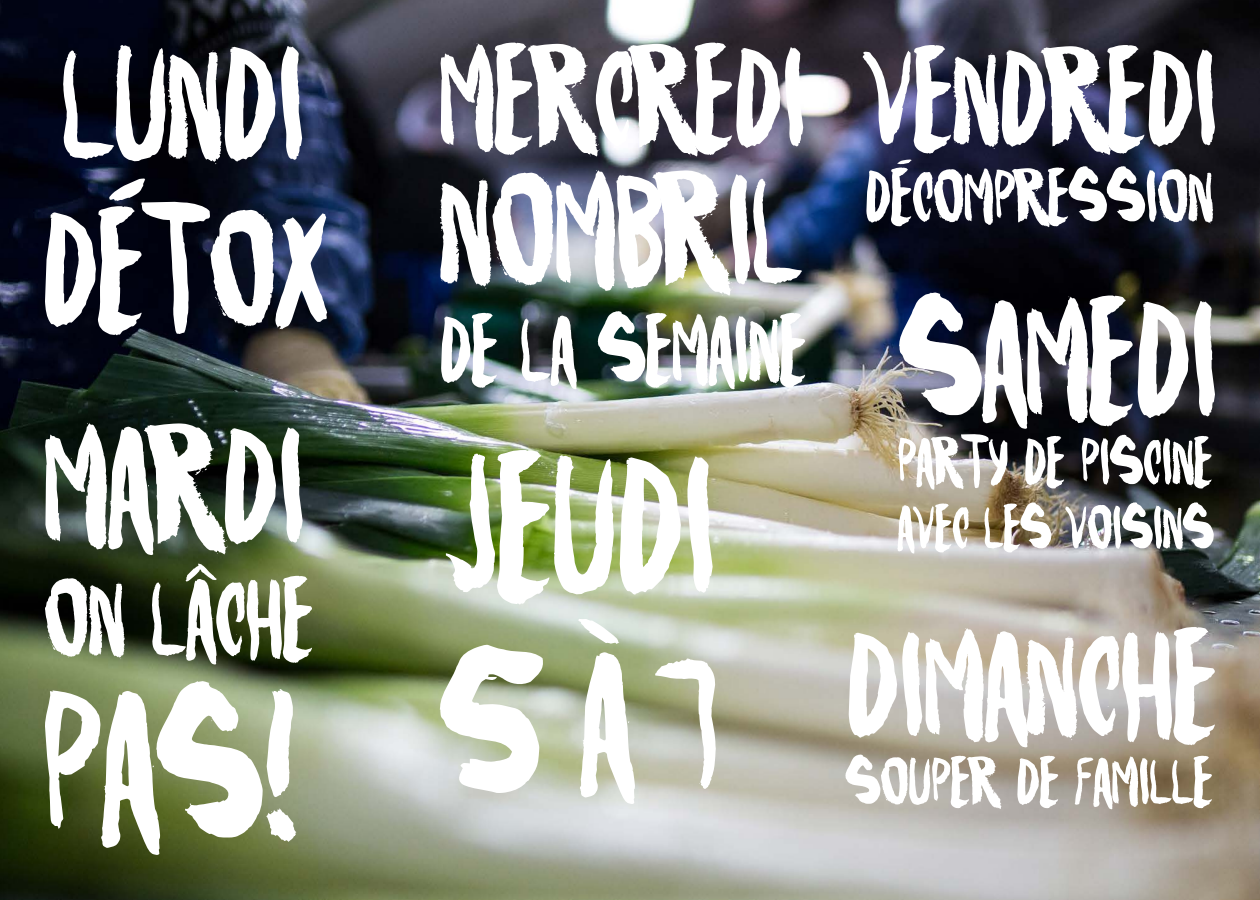
<style>
.page{position:relative;width:1260px;height:900px;background:#fff}
.page>*{position:absolute;margin:0;border:0;box-sizing:border-box;transform-origin:0 0}
.t1{font:182.12px "Ruby Glow";color:#fff}
.t2{font:168.38px "Ruby Glow";color:#fff}
.t3{font:142.75px "Ruby Glow";color:#fff}
.t4{font:142.5px "Ruby Glow";color:#fff}
.t5{font:136.25px "Ruby Glow";color:#fff}
.t6{font:128.88px "Ruby Glow";color:#fff;scale:1.04 1}
.t7{font:122.62px "Ruby Glow";color:#fff}
.t8{font:118.5px "Ruby Glow";color:#fff}
.t9{font:95px "Ruby Glow";color:#fff}
.t10{font:81.75px "Ruby Glow";color:#fff}
.t11{font:64.25px "Ruby Glow";color:#fff}
.t12{font:57.5px "Ruby Glow";color:#fff}
.t13{font:57.25px "Ruby Glow";color:#fff;scale:1.04 1}
.t14{font:53.5px "Ruby Glow";color:#fff}
</style>
<div class="page">
<img style="left:0;top:0;width:1260px;height:900px">
<svg style="left:45px;top:178px;width:282px;height:157px"></svg>
<svg style="left:63px;top:45px;width:239px;height:119px"></svg>
<svg style="left:186px;top:564px;width:31px;height:18px"></svg>
<svg style="left:578px;top:619px;width:41px;height:25px"></svg>
<svg style="left:440px;top:645px;width:105px;height:148px"></svg>
<svg style="left:655px;top:659px;width:61px;height:130px"></svg>
<svg style="left:580px;top:652px;width:55px;height:152px"></svg>
<svg style="left:897px;top:160px;width:15px;height:4px"></svg>
<h3 class="t4" style="left:44px;top:416px;width:262px">MARDI</h3>
<h3 class="t9" style="left:44px;top:572px;width:271px">ON LACHE</h3>
<h1 class="t1" style="left:41px;top:677px;width:256px">PAS!</h1>
<h3 class="t7" style="left:439px;top:37px;width:367px">MERCREDI</h3>
<h3 class="t5" style="left:439px;top:163px;width:364px">NOMBRIL</h3>
<h3 class="t10" style="left:439px;top:309px;width:368px">DE LA SEMAINE</h3>
<h2 class="t2" style="left:445px;top:443px;width:271px">JEUDI</h2>
<h3 class="t8" style="left:865px;top:40px;width:353px">VENDREDI</h3>
<p class="t11" style="left:865px;top:165px;width:350px">DECOMPRESSION</p>
<h3 class="t3" style="left:897px;top:290px;width:321px">SAMEDI</h3>
<p class="t12" style="left:897px;top:434px;width:316px">PARTY DE PISCINE</p>
<p class="t14" style="left:897px;top:501px;width:318px">AVEC LES VOISINS</p>
<h3 class="t6" style="left:846px;top:622px;width:358px">DIMANCHE</h3>
<p class="t13" style="left:846px;top:753px;width:354px">SOUPER DE FAMILLE</p>
</div>
